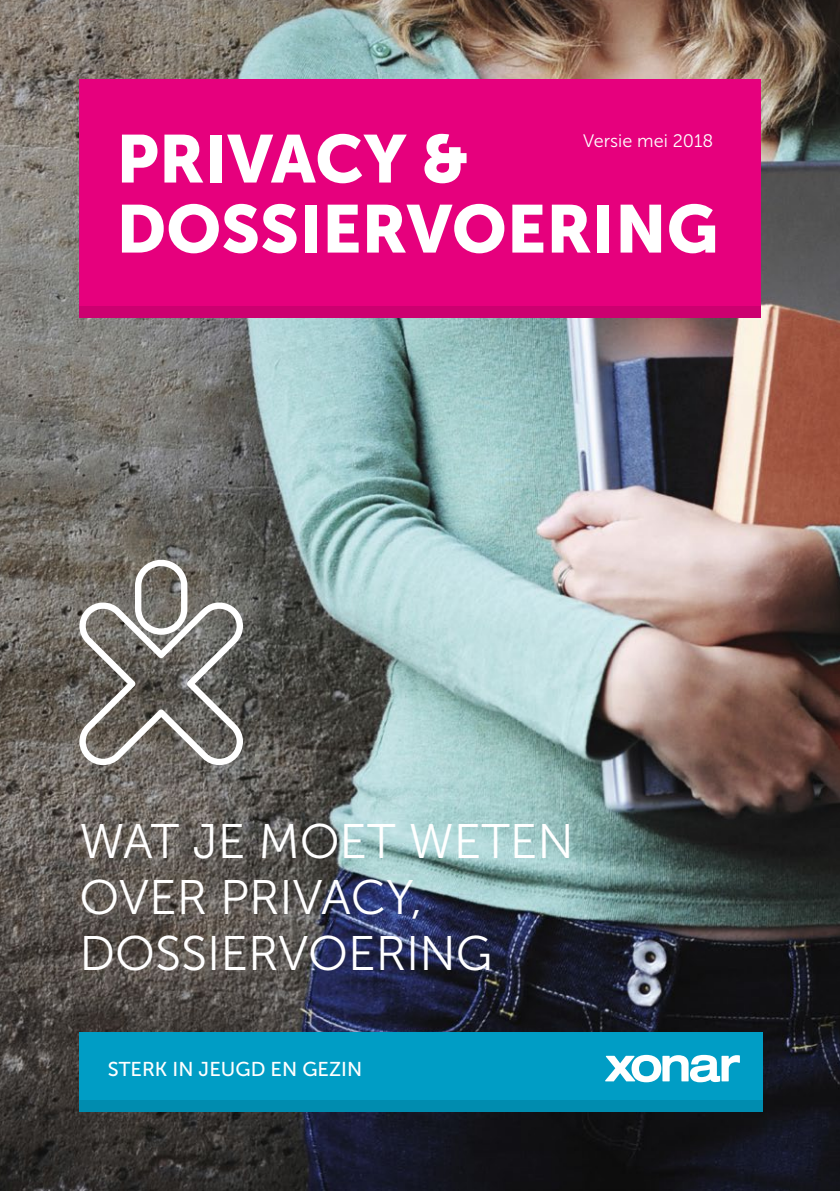
<style>
.page{position:relative;width:840px;height:1191px;background:#fff}
.page>*{position:absolute;margin:0;border:0;box-sizing:border-box;transform-origin:0 0}
.t1{font:83.4px/101px "Museo Sans 700";color:#fff}
.t2{font:67px/70px "Museo Sans 900";color:#fff}
.t3{font:48.4px/56px "Museo Sans 300";color:#fff}
.t4{font:20px "Museo Sans 500";color:#fff}
.t5{font:18px "Museo Sans 300";color:#fff}
</style>
<div class="page">
<img style="left:0;top:0;width:839px;height:1191px">
<div style="left:79px;top:79px;width:681px;height:227px;background:#e6007d"></div>
<div style="left:79px;top:306px;width:681px;height:11px;background:#cc0070"></div>
<div style="left:79px;top:1032px;width:683px;height:79px;background:#009dc5"></div>
<div style="left:79px;top:1100px;width:683px;height:11px;background:#008caf"></div>
<svg style="left:605px;top:1054px;width:134px;height:28px"></svg>
<svg style="left:79px;top:560px;width:164px;height:205px"></svg>
<h1 class="t1" style="left:111px;top:93px;width:515px">AUTISME<br>JONGE KIND</h1>
<h2 class="t2" style="left:116px;top:124px;width:603px">PRIVACY &amp;<br>DOSSIERVOERING</h2>
<p class="t5" style="left:583px;top:131px;width:131px">Versie mei 2018</p>
<p class="t3" style="left:79px;top:814px;width:495px">WAT JE MOET WETEN<br>OVER PRIVACY,<br>DOSSIERVOERING</p>
<p class="t4" style="left:108px;top:1058px;width:256px">STERK IN JEUGD EN GEZIN</p>
</div>
